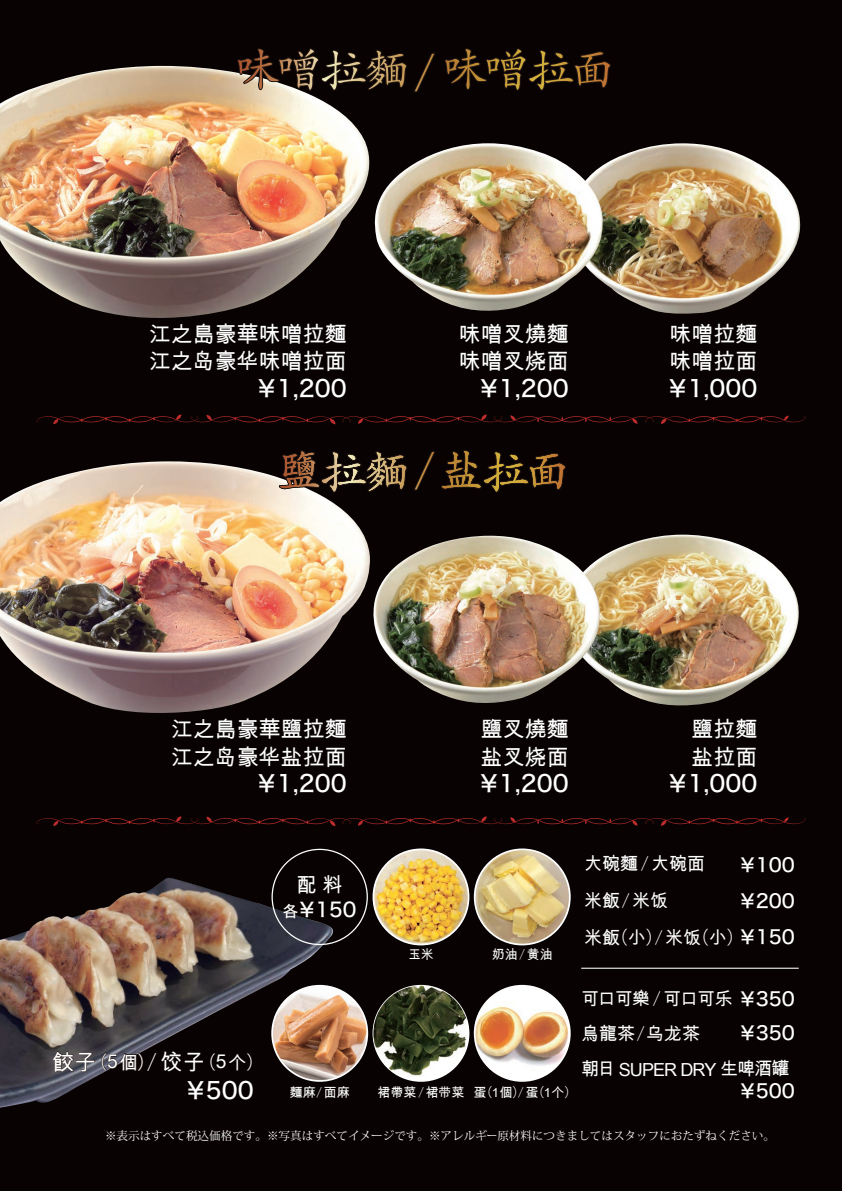
<style>
.page{position:relative;width:842px;height:1191px;background:#080302}
.page>*{position:absolute;margin:0;border:0;box-sizing:border-box;transform-origin:0 0}
.t1{font:23.1px "Hira Kaku Std N W5";color:#fff}
.t2{font:22px/27.3px "Arial Unicode MS";color:#fff}
.t3{font:20px "Arial Unicode MS";color:#fff}
.t4{font:19.8px "Hira Kaku Std N W5";color:#fff}
.t5{font:19px "Hira Kaku Std N W5";color:#fff}
.t6{font:18px/37.3px "Arial Unicode MS";letter-spacing:-.045em;color:#fff}
.t7{font:12.9px "Arial Unicode MS";color:#fff}
.t8{font:11.6px "Koz Min Pro";color:#fff}
.s1{font-family:"Koz Go Pro";font-size:18.4px}
.s2{font-size:19.2px}
.s3{font-size:18px}
.s4{font-family:"Koz Go Pro";font-weight:200}
.s5{font-size:15.5px}
.s6{font-family:"Koz Go Pro"}
.s7{font-family:"Koz Go Pr 6 N"}
.s8{font-family:"Hira Kaku Std N W5";font-size:19px}
</style>
<div class="page">
<svg style="left:37px;top:816px;width:768px;height:10px"></svg>
<img style="left:0;top:878px;width:335px;height:229px">
<img style="left:0;top:66px;width:370px;height:215px">
<img style="left:0;top:483px;width:366px;height:230px">
<img style="left:603px;top:143px;width:198px;height:138px">
<img style="left:603px;top:534px;width:196px;height:172px">
<img style="left:374px;top:143px;width:229px;height:138px">
<img style="left:366px;top:536px;width:237px;height:167px">
<hr style="left:581px;top:967px;width:218px;height:1px;background:#fff">
<div style="left:475px;top:985px;width:95px;height:95px;background:#fff;border-radius:50%"></div>
<img style="left:475px;top:994px;width:95px;height:78px">
<img style="left:272px;top:985px;width:95px;height:96px;border-radius:48px">
<img style="left:373px;top:849px;width:96px;height:95px;border-radius:48px">
<img style="left:475px;top:849px;width:95px;height:95px;border-radius:48px">
<div style="left:271px;top:985px;width:97px;height:96px;border:2px solid #fff;border-radius:50%"></div>
<div style="left:474px;top:985px;width:97px;height:96px;border:2px solid #fff;border-radius:50%"></div>
<div style="left:373px;top:848px;width:96px;height:97px;border:2px solid #fff;border-radius:50%"></div>
<div style="left:474px;top:848px;width:97px;height:97px;border:2px solid #fff;border-radius:50%"></div>
<svg style="left:52px;top:1050px;width:43px;height:22px"></svg>
<svg style="left:101px;top:1052px;width:43px;height:19px"></svg>
<svg style="left:445px;top:48px;width:166px;height:43px"></svg>
<svg style="left:238px;top:48px;width:198px;height:46px"></svg>
<svg style="left:37px;top:281px;width:768px;height:213px"></svg>
<img style="left:373px;top:985px;width:96px;height:92px">
<p class="t2" style="left:149px;top:320px;width:199px">江之島豪華味噌拉麵江之岛豪华味噌拉面</p>
<p class="t2" style="left:459px;top:320px;width:111px">味噌叉燒麵味噌叉烧面</p>
<p class="t2" style="left:669px;top:320px;width:89px">味噌拉麵味噌拉面</p>
<p class="t1" style="left:255px;top:370px;width:93px">￥1,200</p>
<p class="t1" style="left:477px;top:370px;width:93px">￥1,200</p>
<p class="t1" style="left:666px;top:370px;width:93px">￥1,000</p>
<p class="t2" style="left:171px;top:715px;width:177px">江之島豪華鹽拉麵江之岛豪华盐拉面</p>
<p class="t2" style="left:481px;top:715px;width:89px">鹽叉燒麵盐叉烧面</p>
<p class="t2" style="left:691px;top:715px;width:67px">鹽拉麵盐拉面</p>
<p class="t1" style="left:255px;top:765px;width:93px">￥1,200</p>
<p class="t1" style="left:477px;top:765px;width:93px">￥1,200</p>
<p class="t1" style="left:666px;top:765px;width:93px">￥1,000</p>
<p class="t2" style="left:52px;top:1048px;width:214px">餃子<span class="s1">（</span><span class="s2">5</span><span class="s3">個</span><span class="s1">）</span><span class="s4">/</span> 饺子<span class="s1">（</span><span class="s2">5</span><span class="s3">个</span><span class="s1">）</span></p>
<p class="t1" style="left:184px;top:1072px;width:71px">￥500</p>
<p class="t3" style="left:297px;top:870px;width:47px">配 料</p>
<p class="t4" style="left:283px;top:894px;width:75px"><span class="s5">各</span>￥150</p>
<p class="t7" style="left:408px;top:945px;width:27px">玉米</p>
<p class="t7" style="left:492px;top:945px;width:62px">奶油<span class="s4">/</span>黄油</p>
<p class="t7" style="left:290px;top:1082px;width:61px">麵麻<span class="s4">/</span>面麻</p>
<p class="t7" style="left:378px;top:1082px;width:201px">裙帶菜 <span class="s4">/</span>裙带菜 蛋<span class="s6">（</span>1個<span class="s6">）</span><span class="s4">/</span> 蛋<span class="s6">（</span>1个<span class="s6">）</span></p>
<p class="t6" style="left:584px;top:844px;width:123px">大碗麵 <span class="s4">/</span> 大碗面</p>
<p class="t6" style="left:584px;top:881px;width:162px">米飯<span class="s4">/</span>米饭<br>米飯<span class="s7">（</span>小<span class="s7">）</span><span class="s4">/</span> 米饭<span class="s7">（</span>小<span class="s7">）</span></p>
<p class="t5" style="left:738px;top:850px;width:58px">￥100</p>
<p class="t5" style="left:738px;top:886px;width:58px">￥200</p>
<p class="t5" style="left:738px;top:922px;width:58px">￥150</p>
<p class="t6" style="left:581px;top:980px;width:215px;line-height:34.9px">可口可樂 <span class="s4">/</span> 可口可乐<span class="s8">￥350</span>烏龍茶<span class="s4">/</span>乌龙茶</p>
<p class="t5" style="left:738px;top:1018px;width:58px">￥350</p>
<p class="t6" style="left:581px;top:1050px;width:210px">朝日 SUPER DRY 生啤酒罐</p>
<p class="t5" style="left:738px;top:1076px;width:58px">￥500</p>
<p class="t8" style="left:105px;top:1127px;width:671px">※表示はすべて税込価格です。※写真はすべてイメージです。※アレルギー原材料につきましてはスタッフにおたずねください。</p>
</div>
